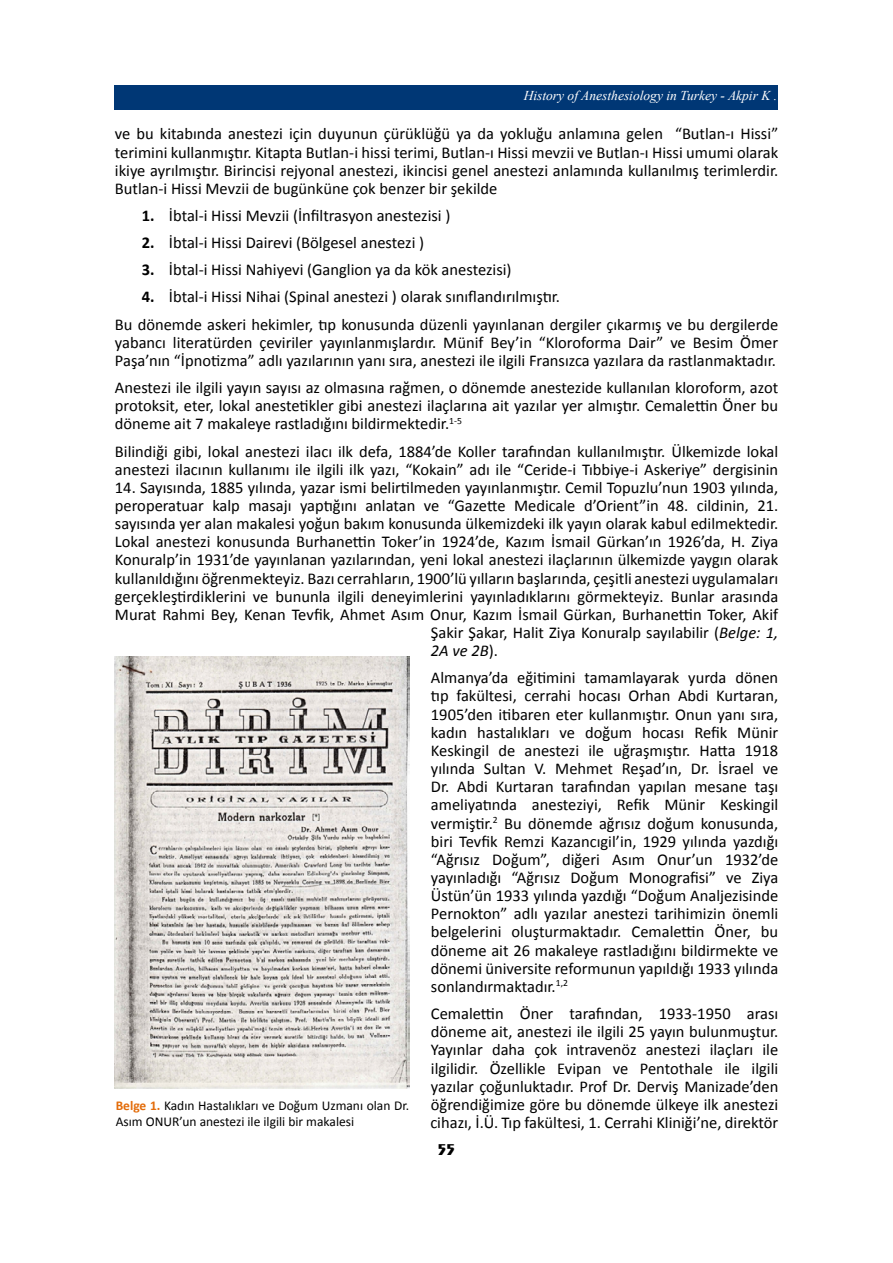
<style>
.page{position:relative;width:893px;height:1263px;background:#fff}
.page>*{position:absolute;margin:0;border:0;box-sizing:border-box;transform-origin:0 0}
.t1{font:16.5px/18.1px "Calibri";color:#000;text-align:justify}
.t2{font:italic 16.5px "Calibri";color:#000}
.t3{font:700 16.5px "Exotic 350 BT";color:#000}
.t4{font:13.5px/16.2px "Calibri";color:#000}
.t5{font:italic 13.5px "Times New Roman";color:#fff}
.s1{font-weight:700}
.s2{font-style:italic}
.s3{font-style:normal}
.s4{font-weight:700;color:#e36c0a}
</style>
<div class="page">
<div style="left:115px;top:85px;width:663px;height:24px;background:#003775"></div>
<img style="left:115px;top:656px;width:295px;height:432px">
<p class="t5" style="left:524px;top:87px;width:255px">History of Anesthesiology in Turkey - Akpir K .</p>
<p class="t1" style="left:115px;top:125px;width:665px">ve bu kitabında anestezi için duyunun çürüklüğü ya da yokluğu anlamına gelen “Butlan-ı Hissi” terimini kullanmıştır. Kitapta Butlan-i hissi terimi, Butlan-ı Hissi mevzii ve Butlan-ı Hissi umumi olarak ikiye ayrılmıştır. Birincisi rejyonal anestezi, ikincisi genel anestezi anlamında kullanılmış terimlerdir.<br>Butlan-i Hissi Mevzii de bugünküne çok benzer bir şekilde</p>
<p class="t1" style="left:142px;top:206px;width:310px"><span class="s1">1.</span> İbtal-i Hissi Mevzii (İnfiltrasyon anestezisi )</p>
<p class="t1" style="left:142px;top:234px;width:284px"><span class="s1">2.</span> İbtal-i Hissi Dairevi (Bölgesel anestezi )</p>
<p class="t1" style="left:142px;top:261px;width:371px"><span class="s1">3.</span> İbtal-i Hissi Nahiyevi (Ganglion ya da kök anestezisi)</p>
<p class="t1" style="left:115px;top:283px;width:665px;line-height:27.2px;text-indent:27px"><span class="s1">4.</span> İbtal-i Hissi Nihai (Spinal anestezi ) olarak sınıflandırılmıştır.<br>Bu dönemde askeri hekimler, tıp konusunda düzenli yayınlanan dergiler çıkarmış ve bu dergilerde</p>
<p class="t1" style="left:115px;top:333px;width:665px">yabancı literatürden çeviriler yayınlanmışlardır. Münif Bey’in “Kloroforma Dair” ve Besim Ömer<br>Paşa’nın “İpnotizma” adlı yazılarının yanı sıra, anestezi ile ilgili Fransızca yazılara da rastlanmaktadır.</p>
<p class="t1" style="left:115px;top:378px;width:665px">Anestezi ile ilgili yayın sayısı az olmasına rağmen, o dönemde anestezide kullanılan kloroform, azot protoksit, eter, lokal anestetikler gibi anestezi ilaçlarına ait yazılar yer almıştır. Cemalettin Öner bu döneme ait 7 makaleye rastladığını bildirmektedir.<sup>1-5</sup></p>
<p class="t1" style="left:115px;top:442px;width:665px">Bilindiği gibi, lokal anestezi ilacı ilk defa, 1884’de Koller tarafından kullanılmıştır. Ülkemizde lokal anestezi ilacının kullanımı ile ilgili ilk yazı, “Kokain” adı ile “Ceride-i Tıbbiye-i Askeriye” dergisinin</p>
<p class="t1" style="left:115px;top:478px;width:665px">14. Sayısında, 1885 yılında, yazar ismi belirtilmeden yayınlanmıştır. Cemil Topuzlu’nun 1903 yılında,</p>
<p class="t1" style="left:115px;top:496px;width:665px">peroperatuar kalp masajı yaptığını anlatan ve “Gazette Medicale d’Orient”in 48. cildinin, 21.</p>
<p class="t1" style="left:115px;top:515px;width:665px">sayısında yer alan makalesi yoğun bakım konusunda ülkemizdeki ilk yayın olarak kabul edilmektedir.</p>
<p class="t1" style="left:115px;top:533px;width:665px">Lokal anestezi konusunda Burhanettin Toker’in 1924’de, Kazım İsmail Gürkan’ın 1926’da, H. Ziya</p>
<p class="t1" style="left:115px;top:551px;width:665px">Konuralp’in 1931’de yayınlanan yazılarından, yeni lokal anestezi ilaçlarının ülkemizde yaygın olarak</p>
<p class="t1" style="left:115px;top:569px;width:665px">kullanıldığını öğrenmekteyiz. Bazı cerrahların, 1900’lü yılların başlarında, çeşitli anestezi uygulamaları</p>
<p class="t1" style="left:115px;top:587px;width:665px">gerçekleştirdiklerini ve bununla ilgili deneyimlerini yayınladıklarını görmekteyiz. Bunlar arasında</p>
<p class="t1" style="left:115px;top:605px;width:665px">Murat Rahmi Bey, Kenan Tevfik, Ahmet Asım Onur, Kazım İsmail Gürkan, Burhanettin Toker, Akif</p>
<p class="t1" style="left:431px;top:623px;width:349px">Şakir Şakar, Halit Ziya Konuralp sayılabilir (<span class="s2">Belge: 1,</span></p>
<p class="t2" style="left:431px;top:639px;width:69px">2A ve 2B<span class="s3">).</span></p>
<p class="t1" style="left:431px;top:669px;width:349px">Almanya’da eğitimini tamamlayarak yurda dönen tıp fakültesi, cerrahi hocası Orhan Abdi Kurtaran, 1905’den itibaren eter kullanmıştır. Onun yanı sıra, kadın hastalıkları ve doğum hocası Refik Münir Keskingil de anestezi ile uğraşmıştır. Hatta 1918 yılında Sultan V. Mehmet Reşad’ın, Dr. İsrael ve Dr. Abdi Kurtaran tarafından yapılan mesane taşı ameliyatında anesteziyi, Refik Münir Keskingil vermiştir.<sup>2</sup> Bu dönemde ağrısız doğum konusunda, biri Tevfik Remzi Kazancıgil’in, 1929 yılında yazdığı “Ağrısız Doğum”, diğeri Asım Onur’un 1932’de yayınladığı “Ağrısız Doğum Monografisi” ve Ziya Üstün’ün 1933 yılında yazdığı “Doğum Analjezisinde Pernokton” adlı yazılar anestezi tarihimizin önemli belgelerini oluşturmaktadır. Cemalettin Öner, bu döneme ait 26 makaleye rastladığını bildirmekte ve dönemi üniversite reformunun yapıldığı 1933 yılında sonlandırmaktadır.<sup>1,2</sup></p>
<p class="t1" style="left:430px;top:1004px;width:349px">Cemalettin Öner tarafından, 1933-1950 arası döneme ait, anestezi ile ilgili 25 yayın bulunmuştur.<br>Yayınlar daha çok intravenöz anestezi ilaçları ile ilgilidir. Özellikle Evipan ve Pentothale ile ilgili yazılar çoğunluktadır. Prof Dr. Derviş Manizade’den öğrendiğimize göre bu dönemde ülkeye ilk anestezi cihazı, İ.Ü. Tıp fakültesi, 1. Cerrahi Kliniği’ne, direktör</p>
<p class="t4" style="left:116px;top:1097px;width:295px"><span class="s4">Belge 1.</span> Kadın Hastalıkları ve Doğum Uzmanı olan Dr.<br>Asım ONUR’un anestezi ile ilgili bir makalesi</p>
<p class="t3" style="left:438px;top:1139px;width:19px">55</p>
</div>
